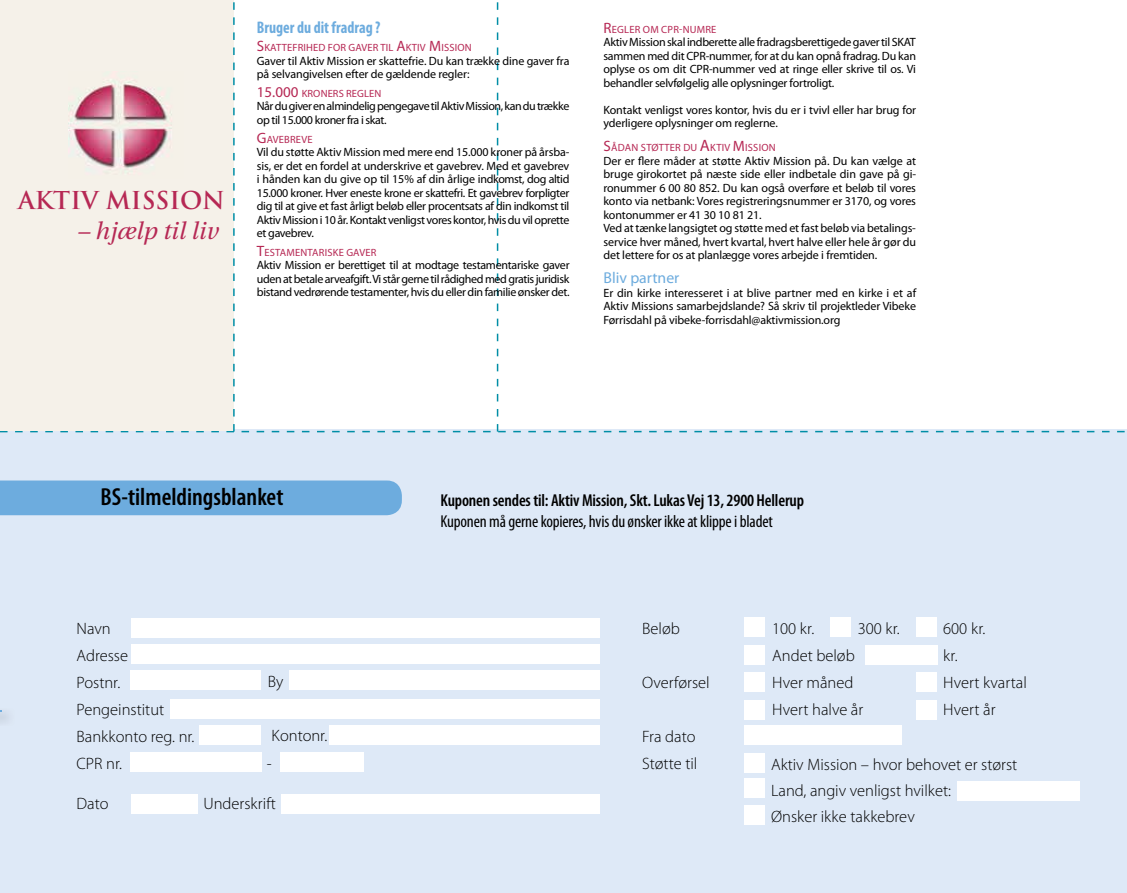
<style>
.page{position:relative;width:1127px;height:893px;background:#fff}
.page>*{position:absolute;margin:0;border:0;box-sizing:border-box;transform-origin:0 0}
.t1{font:600 condensed 24.75px "Myriad Pro";color:#000}
.t2{font:700 24px "Trajan Pro";color:#b62854}
.t3{font:italic 24px "Utopia";color:#b62854}
.t4{font:600 condensed 17.25px "Myriad Pro";letter-spacing:-.01em;color:#000}
.t5{font:condensed 17.25px "Myriad Pro";letter-spacing:-.01em;color:#000}
.t6{font:700 condensed 16.8px "Myriad Pro";color:#6dacde;scale:.93 1}
.t7{font:300 16.5px/27px "Myriad Pro";color:#000}
.t8{font:15.75px "Myriad Pro";color:#6dacde}
.t9{font:12px/13.5px "Myriad Pro";letter-spacing:-.01em;color:#000;text-align:justify}
.t10{font:12px/13.5px "Myriad Pro";letter-spacing:-.035em;color:#000}
.t11{font:10.5px "Myriad Pro";letter-spacing:.02em;color:#b62854}
.s1{font-size:15px}
.s2{font-size:16.5px}
</style>
<div class="page">
<div style="left:0;top:429px;width:1127px;height:464px;background:#dee9f7"></div>
<div style="left:0;top:0;width:234px;height:431px;background:#f5f1e9"></div>
<div style="left:131px;top:618px;width:468px;height:20px;background:#fff"></div>
<div style="left:131px;top:644px;width:468px;height:20px;background:#fff"></div>
<div style="left:131px;top:670px;width:130px;height:20px;background:#fff"></div>
<div style="left:170px;top:699px;width:429px;height:20px;background:#fff"></div>
<div style="left:199px;top:725px;width:62px;height:20px;background:#fff"></div>
<div style="left:131px;top:794px;width:67px;height:20px;background:#fff"></div>
<div style="left:131px;top:752px;width:131px;height:20px;background:#fff"></div>
<div style="left:289px;top:670px;width:311px;height:20px;background:#fff"></div>
<div style="left:329px;top:725px;width:270px;height:20px;background:#fff"></div>
<div style="left:280px;top:752px;width:84px;height:20px;background:#fff"></div>
<div style="left:281px;top:794px;width:319px;height:20px;background:#fff"></div>
<div style="left:744px;top:617px;width:20px;height:19px;background:#fff"></div>
<div style="left:744px;top:645px;width:20px;height:20px;background:#fff"></div>
<div style="left:744px;top:672px;width:20px;height:20px;background:#fff"></div>
<div style="left:744px;top:700px;width:20px;height:20px;background:#fff"></div>
<div style="left:744px;top:725px;width:158px;height:20px;background:#fff"></div>
<div style="left:744px;top:753px;width:20px;height:20px;background:#fff"></div>
<div style="left:744px;top:778px;width:20px;height:20px;background:#fff"></div>
<div style="left:744px;top:805px;width:20px;height:20px;background:#fff"></div>
<div style="left:830px;top:617px;width:20px;height:19px;background:#fff"></div>
<div style="left:917px;top:617px;width:20px;height:19px;background:#fff"></div>
<div style="left:865px;top:645px;width:72px;height:20px;background:#fff"></div>
<div style="left:917px;top:672px;width:20px;height:20px;background:#fff"></div>
<div style="left:917px;top:700px;width:20px;height:20px;background:#fff"></div>
<div style="left:957px;top:781px;width:123px;height:19px;background:#fff"></div>
<img style="left:69px;top:80px;width:103px;height:93px">
<div style="left:0;top:480px;width:402px;height:35px;background:#6dacde"></div>
<svg style="left:233px;top:2px;width:2px;height:8px"></svg>
<svg style="left:233px;top:17px;width:2px;height:8px"></svg>
<svg style="left:233px;top:32px;width:2px;height:8px"></svg>
<svg style="left:233px;top:47px;width:2px;height:8px"></svg>
<svg style="left:233px;top:63px;width:2px;height:7px"></svg>
<svg style="left:233px;top:78px;width:2px;height:7px"></svg>
<svg style="left:233px;top:93px;width:2px;height:7px"></svg>
<svg style="left:233px;top:108px;width:2px;height:7px"></svg>
<svg style="left:233px;top:123px;width:2px;height:7px"></svg>
<svg style="left:233px;top:138px;width:2px;height:7px"></svg>
<svg style="left:233px;top:153px;width:2px;height:7px"></svg>
<svg style="left:233px;top:168px;width:2px;height:8px"></svg>
<svg style="left:233px;top:183px;width:2px;height:8px"></svg>
<svg style="left:233px;top:198px;width:2px;height:8px"></svg>
<svg style="left:233px;top:213px;width:2px;height:8px"></svg>
<svg style="left:233px;top:228px;width:2px;height:8px"></svg>
<svg style="left:233px;top:243px;width:2px;height:8px"></svg>
<svg style="left:233px;top:258px;width:2px;height:8px"></svg>
<svg style="left:233px;top:273px;width:2px;height:8px"></svg>
<svg style="left:233px;top:288px;width:2px;height:8px"></svg>
<svg style="left:233px;top:304px;width:2px;height:7px"></svg>
<svg style="left:233px;top:319px;width:2px;height:7px"></svg>
<svg style="left:233px;top:334px;width:2px;height:7px"></svg>
<svg style="left:233px;top:349px;width:2px;height:7px"></svg>
<svg style="left:233px;top:364px;width:2px;height:7px"></svg>
<svg style="left:233px;top:379px;width:2px;height:7px"></svg>
<svg style="left:233px;top:394px;width:2px;height:7px"></svg>
<svg style="left:233px;top:409px;width:2px;height:8px"></svg>
<svg style="left:226px;top:424px;width:9px;height:8px"></svg>
<svg style="left:497px;top:424px;width:9px;height:8px"></svg>
<h2 class="t2" style="left:18px;top:185px;width:208px">AKTIV MISSION</h2>
<h2 class="t3" style="left:78px;top:218px;width:142px">– hjælp til liv</h2>
<h3 class="t6" style="left:257px;top:17px;width:134px">bruger du dit fradrag ?</h3>
<p class="t11" style="left:257px;top:41px;width:216px"><span class="s1">S</span>KATTEFRIHED FOR GAVER TIL <span class="s1">A</span>KTIV <span class="s1">M</span>ISSION</p>
<p class="t9" style="left:257px;top:54px;width:314px">Gaver til Aktiv Mission er skattefrie. Du kan trække dine gaver fra på selvangivelsen efter de gældende regler:</p>
<p class="t11" style="left:257px;top:87px;width:126px"><span class="s1">15.000</span> KRONERS REGLEN</p>
<p class="t10" style="left:257px;top:99px;width:314px">Når du giver en almindelig pengegave til Aktiv Mission, kan du trække op til 15.000 kroner fra i skat.</p>
<p class="t11" style="left:257px;top:133px;width:57px"><span class="s1">G</span>AVEBREVE</p>
<p class="t9" style="left:257px;top:145px;width:314px">Vil du støtte Aktiv Mission med mere end 15.000 kroner på årsba&shy;sis, er det en fordel at underskrive et gavebrev. Med et gavebrev i hånden kan du give op til 15% af din årlige indkomst, dog altid 15.000 kroner. Hver eneste krone er skattefri. Et gavebrev forpligter dig til at give et fast årligt beløb eller procentsats af din indkomst til Aktiv Mission i 10 år. Kontakt venligst vores kontor, hvis du vil oprette et gavebrev.</p>
<p class="t11" style="left:257px;top:246px;width:121px"><span class="s1">T</span>ESTAMENTARISKE GAVER</p>
<p class="t9" style="left:257px;top:258px;width:314px">Aktiv Mission er berettiget til at modtage testamentariske gaver uden at betale arveafgift. Vi står gerne til rådighed med gratis juridisk bistand vedrørende testamenter, hvis du eller din familie ønsker det.</p>
<p class="t11" style="left:604px;top:23px;width:114px"><span class="s1">R</span>EGLER OM CPR-NUMRE</p>
<p class="t9" style="left:603px;top:35px;width:314px">Aktiv Mission skal indberette alle fradragsberettigede gaver til SKAT sammen med dit CPR-nummer, for at du kan opnå fradrag. Du kan oplyse os om dit CPR-nummer ved at ringe eller skrive til os. Vi behandler selvfølgelig alle oplysninger fortroligt.</p>
<p class="t9" style="left:603px;top:103px;width:314px">Kontakt venligst vores kontor, hvis du er i tvivl eller har brug for yderligere oplysninger om reglerne.</p>
<p class="t11" style="left:604px;top:141px;width:174px"><span class="s1">S</span>ÅDAN STØTTER DU <span class="s2">A</span>KTIV <span class="s1">M</span>ISSION</p>
<p class="t9" style="left:603px;top:154px;width:314px;text-align:left">Der er ere måder at støtte Aktiv Mission på. Du kan vælge at bruge girokortet på næste side eller indbetale din gave på gi&shy;ronummer 6 00 80 852. Du kan også overføre et beløb til vores konto via netbank: Vores registreringsnummer er 3170, og vores kontonummer er 41 30 10 81 21.<br>Ved at tænke langsigtet og støtte med et fast beløb via betalings&shy;service hver måned, hvert kvartal, hvert halve eller hele år gør du det lettere for os at planlægge vores arbejde i fremtiden.</p>
<h3 class="t8" style="left:603px;top:268px;width:77px">Bliv partner</h3>
<p class="t9" style="left:603px;top:286px;width:314px">Er din kirke interesseret i at blive partner med en kirke i et af Aktiv Missions samarbejdslande? Så skriv til projektleder Vibeke Førrisdahl på vibeke-forrisdahl@aktivmission.org</p>
<h1 class="t1" style="left:101px;top:481px;width:184px">BS-tilmeldingsblanket</h1>
<h3 class="t4" style="left:440px;top:489px;width:365px">Kuponen sendes til: Aktiv Mission, Skt. Lukas Vej 13, 2900 Hellerup</h3>
<h3 class="t5" style="left:440px;top:510px;width:334px">Kuponen må gerne kopieres, hvis du ønsker ikke at klippe i bladet</h3>
<h3 class="t7" style="left:77px;top:615px;width:119px">Navn<br>Adresse<br>Postnr.<br>Pengeinstitut<br>Bankkonto reg. nr.<br>CPR nr.</h3>
<h3 class="t7" style="left:77px;top:790px;width:33px">Dato</h3>
<h3 class="t7" style="left:203px;top:790px;width:74px">Underskrift</h3>
<h3 class="t7" style="left:268px;top:668px;width:17px">By</h3>
<h3 class="t7" style="left:267px;top:722px;width:62px;line-height:27.6px">Kontonr. -</h3>
<h3 class="t7" style="left:642px;top:615px;width:39px">Beløb</h3>
<h3 class="t7" style="left:642px;top:669px;width:69px">Overførsel</h3>
<h3 class="t7" style="left:642px;top:723px;width:57px;line-height:26.5px">Fra dato<br>Støtte til</h3>
<h3 class="t7" style="left:772px;top:615px;width:44px">100 kr.</h3>
<h3 class="t7" style="left:858px;top:615px;width:44px">300 kr.</h3>
<h3 class="t7" style="left:943px;top:615px;width:44px">600 kr.</h3>
<h3 class="t7" style="left:772px;top:642px;width:84px">Andet beløb</h3>
<h3 class="t7" style="left:943px;top:642px;width:16px">kr.</h3>
<h3 class="t7" style="left:772px;top:669px;width:83px">Hver måned</h3>
<h3 class="t7" style="left:943px;top:669px;width:85px">Hvert kvartal</h3>
<h3 class="t7" style="left:772px;top:696px;width:93px">Hvert halve år</h3>
<h3 class="t7" style="left:943px;top:696px;width:54px">Hvert år</h3>
<h3 class="t7" style="left:771px;top:751px;width:248px;line-height:26.2px">Aktiv Mission – hvor behovet er størst<br>Land, angiv venligst hvilket:<br>Ønsker ikke takkebrev</h3>
</div>
